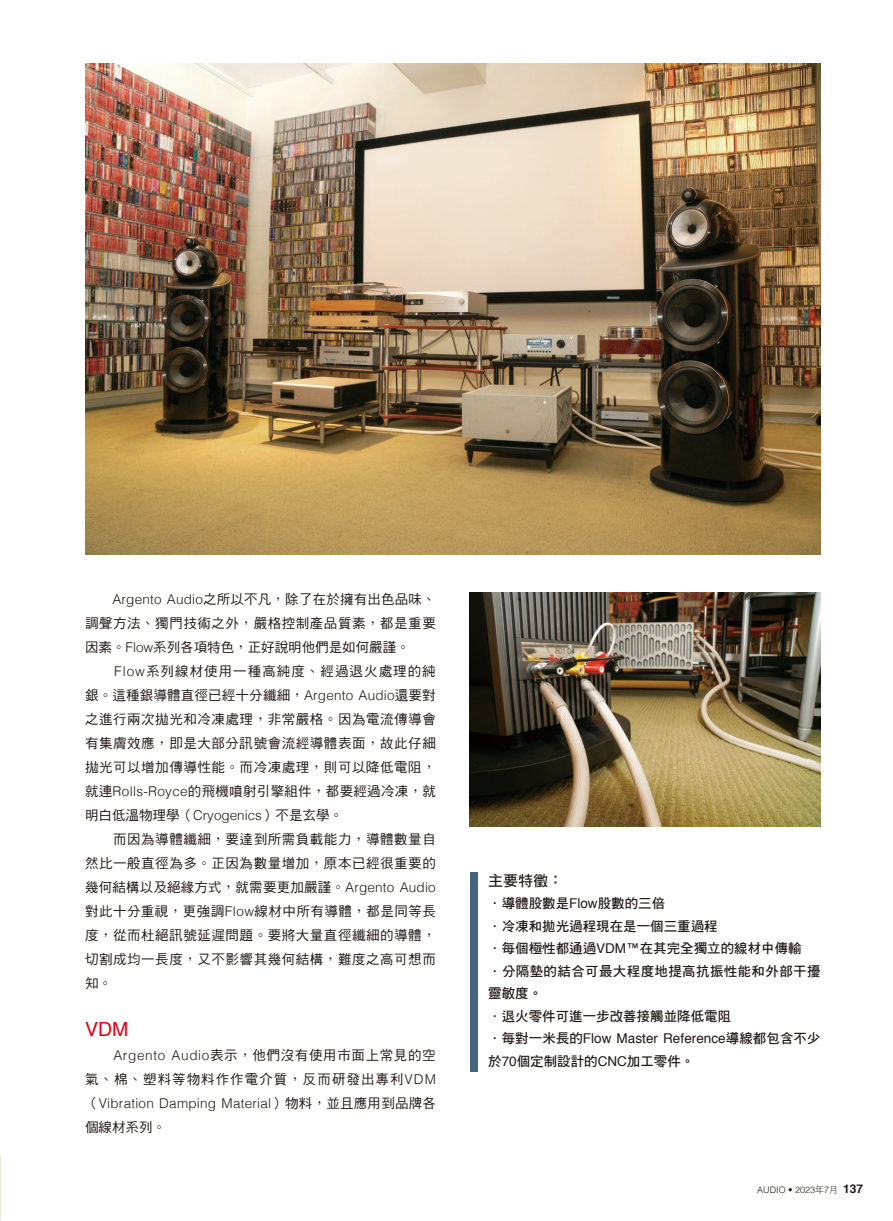
<style>
.page{position:relative;width:893px;height:1221px;background:#fff}
.page>*{position:absolute;margin:0;border:0;box-sizing:border-box;transform-origin:0 0}
.t1{font:19.5px "Helvetica";color:#e60013}
.t2{font:15px "DF Hei Std W7";color:#231916}
.t3{font:13.5px/24px "DF Hei Std W5";letter-spacing:.04em;color:#231916;text-align:justify}
.t4{font:13.5px/22.5px "DF Hei Std W7";color:#231916}
.t5{font:13.5px/22.5px "DF Hei Std W7";letter-spacing:.025em;color:#231916}
.t6{font:300 9px "Helvetica";color:#231916}
.s1{font-family:"Helvetica";font-weight:300}
.s2{font-family:"Helvetica"}
.s3{font-family:"DF Hei Std W3";font-weight:400}
.s4{font-weight:700;font-size:12px}
</style>
<div class="page">
<img style="left:85px;top:64px;width:736px;height:490px">
<img style="left:470px;top:592px;width:351px;height:234px">
<div style="left:470px;top:872px;width:7px;height:199px;background:#436479"></div>
<p class="t3" style="left:85px;top:587px;width:352px">　　<span class="s1">Argento Audio</span>之所以不凡，除了在於擁有出色品味、調聲方法、獨門技術之外，嚴格控制產品質素，都是重要因素。<span class="s1">Flow</span>系列各項特色，正好說明他們是如何嚴謹。</p>
<p class="t3" style="left:85px;top:659px;width:352px">　　<span class="s1">Flow</span>系列線材使用一種高純度、經過退火處理的純銀。這種銀導體直徑已經十分纖細，<span class="s1">Argento Audio</span>還要對之進行兩次拋光和冷凍處理，非常嚴格。因為電流傳導會有集膚效應，即是大部分訊號會流經導體表面，故此仔細拋光可以增加傳導性能。而冷凍處理，則可以降低電阻，就連<span class="s1">Rolls-Royce</span>的飛機噴射引擎組件，都要經過冷凍，就明白低溫物理學（<span class="s1">Cryogenics</span>）不是玄學。</p>
<p class="t3" style="left:85px;top:827px;width:352px">　　而因為導體纖細，要達到所需負載能力，導體數量自然比一般直徑為多。正因為數量增加，原本已經很重要的幾何結構以及絕緣方式，就需要更加嚴謹。<span class="s1">Argento Audio</span>對此十分重視，更強調<span class="s1">Flow</span>線材中所有導體，都是同等長度，從而杜絕訊號延遲問題。要將大量直徑纖細的導體，切割成均一長度，又不影響其幾何結構，難度之高可想而知。</p>
<p class="t1" style="left:85px;top:1013px;width:45px">VDM</p>
<p class="t3" style="left:85px;top:1043px;width:352px">　　<span class="s1">Argento Audio</span>表示，他們沒有使用市面上常見的空氣、棉、塑料等物料作作電介質，反而研發出專利<span class="s1">VDM</span>（<span class="s1">Vibration Damping Material</span>）物料，並且應用到品牌各個線材系列。</p>
<p class="t2" style="left:488px;top:872px;width:76px">主要特徵：</p>
<p class="t4" style="left:488px;top:892px;width:178px">．導體股數是<span class="s2">Flow</span>股數的三倍</p>
<p class="t4" style="left:488px;top:914px;width:231px">．冷凍和拋光過程現在是一個三重過程</p>
<p class="t4" style="left:488px;top:937px;width:315px">．每個極性都通過<span class="s2">VDM™</span>在其完全獨立的線材中傳輸</p>
<p class="t5" style="left:488px;top:959px;width:334px">．分隔墊的結合可最大程度地提高抗振性能和外部干擾靈敏度。</p>
<p class="t4" style="left:488px;top:1004px;width:244px">．退火零件可進一步改善接觸並降低電阻</p>
<p class="t4" style="left:488px;top:1027px;width:334px">．每對一米長的<span class="s2">Flow Master Reference</span>導線都包含不少於<span class="s2">70</span>個定制設計的<span class="s2">CNC</span>加工零件。</p>
<p class="t6" style="left:757px;top:1182px;width:108px">AUDIO • 2023<span class="s3">年</span>7<span class="s3">月</span> <span class="s4">137</span></p>
</div>
